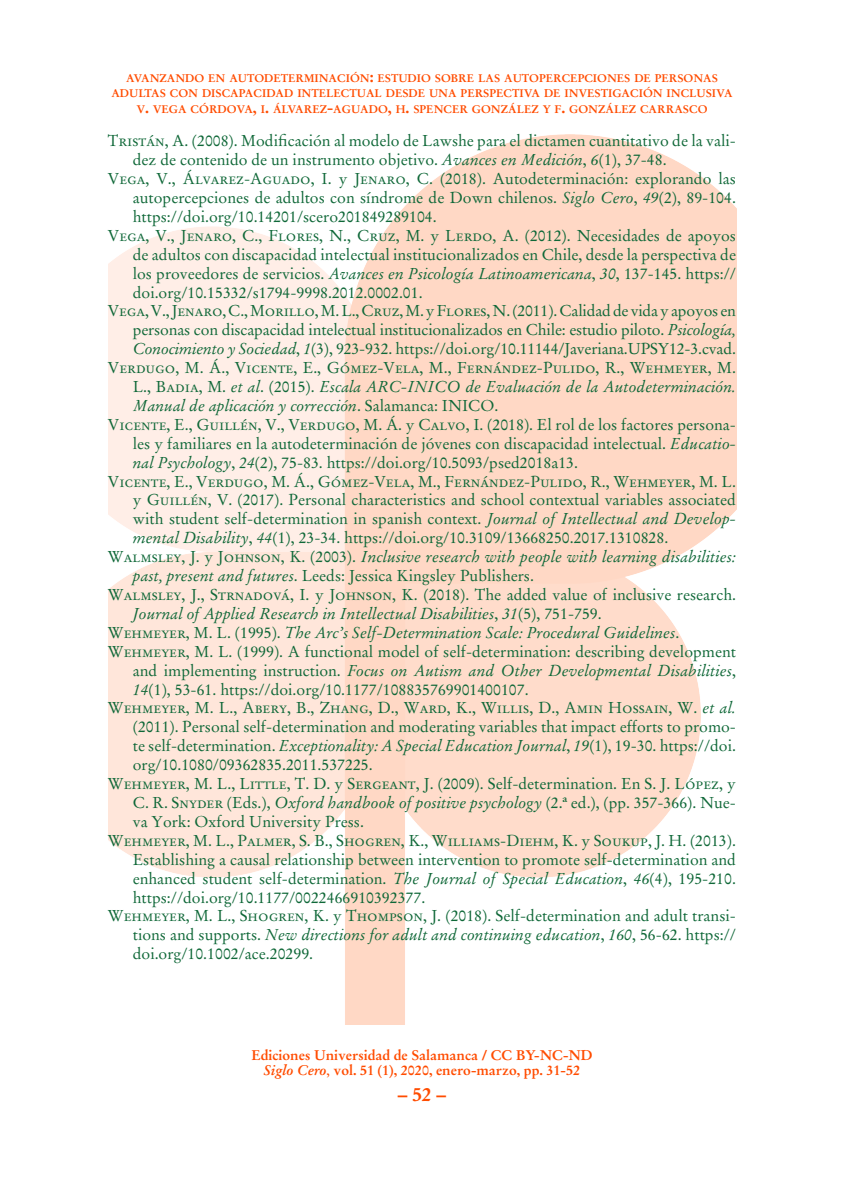
<style>
.page{position:relative;width:844px;height:1191px;background:#fff}
.page>*{position:absolute;margin:0;border:0;box-sizing:border-box;transform-origin:0 0}
.t1{font:700 19.25px "Stempel Garamond";color:#ff4c00}
.TEX_bibliografía{font:15.75px/18.9px "Stempel Garamond";color:#0f6838;text-align:justify}
.TEX_bibliografía-2{font:italic 15.75px/18.9px "Stempel Garamond";color:#0f6838;text-align:justify}
.t2{font:700 14px "Stempel Garamond";color:#ff4c00}
.t3{font:700 11.03px/15.8px "Stempel Garamond";color:#ff4c00;text-align:center}
.s1{font-size:15.75px}
.s2{font-family:"Stempel Garamond Roman SC"}
.s3{font-style:italic}
.s4{font-family:"Stempel Garamond Roman SC";font-style:normal}
.s5{font-style:normal}
.s6{font-weight:400}
</style>
<div class="page">
<p class="t3" style="left:111px;top:70px;width:622px">AVANZANDO EN AUTODETERMINACIÓN<span class="s1">:</span> ESTUDIO SOBRE LAS AUTOPERCEPCIONES DE PERSONAS<br>ADULTAS CON DISCAPACIDAD INTELECTUAL DESDE UNA PERSPECTIVA DE INVESTIGACIÓN INCLUSIVA<br>V<span class="s1">.</span> VEGA CÓRDOVA<span class="s1">,</span> I<span class="s1">.</span> ÁLVAREZ<span class="s1">-</span>AGUADO<span class="s1">,</span> H<span class="s1">.</span> SPENCER GONZÁLEZ Y F<span class="s1">.</span> GONZÁLEZ CARRASCO</p>
<p class="TEX_bibliografía" style="left:133px;top:131px;width:604px;text-indent:-25px"><span class="s2">Tristán</span>, A. (2008). Modificación al modelo de Lawshe para el dictamen cuantitativo de la vali&shy;dez de contenido de un instrumento objetivo. <span class="s3">Avances en Medición</span>, <span class="s3">6</span>(1), 37-48.</p>
<p class="TEX_bibliografía" style="left:133px;top:169px;width:604px;text-indent:-25px"><span class="s2">Vega, V., Álvarez-Aguado, I.</span> y <span class="s2">Jenaro</span>, C. (2018). Autodeterminación: explorando las autopercepciones de adultos con síndrome de Down chilenos. <span class="s3">Siglo Cero</span>, <span class="s3">49</span>(2), 89-104. https://doi.org/10.14201/scero201849289104.</p>
<p class="TEX_bibliografía" style="left:133px;top:226px;width:604px;text-indent:-25px"><span class="s2">Vega, V., Jenaro, C., Flores, N., Cruz, M.</span> y <span class="s2">Lerdo</span>, A. (2012). Necesidades de apoyos de adultos con discapacidad intelectual institucionalizados en Chile, desde la perspectiva de los proveedores de servicios. <span class="s3">Avances en Psicología Latinoamericana</span>, <span class="s3">30</span>, 137-145. https:// doi.org/10.15332/s1794-9998.2012.0002.01.</p>
<p class="TEX_bibliografía" style="left:133px;top:302px;width:604px;text-indent:-25px"><span class="s2">Vega, V., Jenaro, C., Morillo, M. L., Cruz, M</span>. y <span class="s2">Flores</span>, N. (2011). Calidad de vida y apoyos en personas con discapacidad intelectual institucionalizados en Chile: estudio piloto. <span class="s3">Psicología, Conocimiento y Sociedad</span>, <span class="s3">1</span>(3), 923-932. https://doi.org/10.11144/Javeriana.UPSY12-3.cvad.</p>
<p class="TEX_bibliografía-2" style="left:133px;top:358px;width:604px;text-indent:-25px"><span class="s4">Verdugo, M. Á., Vicente, E., Gómez-Vela, M., Fernández-Pulido, R., Wehmeyer, M.<br>L., Badia, M</span><span class="s5">.</span> et al<span class="s5">. (2015).</span> Escala ARC-INICO de Evaluación de la Autodeterminación.<br>Manual de aplicación y corrección<span class="s5">. Salamanca: INICO.</span></p>
<p class="TEX_bibliografía" style="left:133px;top:415px;width:604px;text-indent:-25px"><span class="s2">Vicente, E., Guillén, V., Verdugo, M. Á.</span> y <span class="s2">Calvo</span>, I. (2018). El rol de los factores persona&shy;les y familiares en la autodeterminación de jóvenes con discapacidad intelectual. <span class="s3">Educatio&shy;nal Psychology</span>, <span class="s3">24</span>(2), 75-83. https://doi.org/10.5093/psed2018a13.</p>
<p class="TEX_bibliografía" style="left:133px;top:472px;width:604px;text-indent:-25px"><span class="s2">Vicente, E., Verdugo, M. Á., Gómez-Vela, M., Fernández-Pulido, R., Wehmeyer, M. L. </span>y <span class="s2">Guillén</span>, V. (2017). Personal characteristics and school contextual variables associated with student self-determination in spanish context. <span class="s3">Journal of Intellectual and Develop&shy;mental Disability</span>, <span class="s3">44</span>(1), 23-34. https://doi.org/10.3109/13668250.2017.1310828.</p>
<p class="TEX_bibliografía-2" style="left:133px;top:547px;width:604px;text-indent:-25px"><span class="s4">Walmsley</span><span class="s5">, J. y</span> <span class="s4">Johnson</span><span class="s5">, K. (2003).</span> Inclusive research with people with learning disabilities: past, present and futures<span class="s5">. Leeds: Jessica Kingsley Publishers.</span></p>
<p class="TEX_bibliografía" style="left:133px;top:585px;width:604px;text-indent:-25px"><span class="s2">Walmsley, J., Strnadová, I.</span> y <span class="s2">Johnson</span>, K. (2018). The added value of inclusive research.<br><span class="s3">Journal of Applied Research in Intellectual Disabilities</span>, <span class="s3">31</span>(5), 751-759.</p>
<p class="TEX_bibliografía-2" style="left:108px;top:623px;width:572px"><span class="s4">Wehmeyer</span><span class="s5">, M. L. (1995).</span> The Arc’s Self-Determination Scale: Procedural Guidelines<span class="s5">.</span></p>
<p class="TEX_bibliografía" style="left:133px;top:642px;width:604px;text-indent:-25px"><span class="s2">Wehmeyer</span>, M. L. (1999). A functional model of self-determination: describing development and implementing instruction. <span class="s3">Focus on Autism and Other Developmental Disabilities</span>, <span class="s3">14</span>(1), 53-61. https://doi.org/10.1177/108835769901400107.</p>
<p class="TEX_bibliografía" style="left:133px;top:698px;width:604px;text-indent:-25px"><span class="s2">Wehmeyer, M. L., Abery, B., Zhang, D., Ward, K., Willis, D., Amin Hossain, W</span>. <span class="s3">et al. </span>(2011). Personal self-determination and moderating variables that impact efforts to promo&shy;te self-determination. <span class="s3">Exceptionality: A Special Education Journal</span>, <span class="s3">19</span>(1), 19-30. https://doi. org/10.1080/09362835.2011.537225.</p>
<p class="TEX_bibliografía" style="left:133px;top:774px;width:604px;text-indent:-25px"><span class="s2">Wehmeyer, M. L., Little, T. D.</span> y <span class="s2">Sergeant</span>, J. (2009). Self-determination. En S. J. <span class="s2">López</span>, y C. R. <span class="s2">Snyder</span> (Eds.), <span class="s3">Oxford handbook of positive psychology</span> (2.ª ed.), (pp. 357-366). Nue&shy;va York: Oxford University Press.</p>
<p class="TEX_bibliografía" style="left:133px;top:831px;width:604px;text-indent:-25px"><span class="s2">Wehmeyer, M. L., Palmer, S. B., Shogren, K., Williams-Diehm, K</span>. y <span class="s2">Soukup</span>, J. H. (2013).<br>Establishing a causal relationship between intervention to promote self-determination and enhanced student self-determination. <span class="s3">The Journal of Special Education</span>, <span class="s3">46</span>(4), 195-210. https://doi.org/10.1177/0022466910392377.</p>
<p class="TEX_bibliografía" style="left:133px;top:906px;width:604px;text-indent:-25px"><span class="s2">Wehmeyer, M. L., Shogren, K.</span> y <span class="s2">Thompson</span>, J. (2018). Self-determination and adult transi&shy;tions and supports. <span class="s3">New directions for adult and continuing education</span>, <span class="s3">160</span>, 56-62. https:// doi.org/10.1002/ace.20299.</p>
<p class="t2" style="left:251px;top:1046px;width:342px">Ediciones Universidad de Salamanca / CC BY-NC-ND</p>
<p class="t2" style="left:264px;top:1062px;width:317px"><span class="s3">Siglo Cero</span><span class="s6">,</span> vol. 51 (1), 2020, enero-marzo, pp. 31-52</p>
<p class="t1" style="left:398px;top:1082px;width:50px">– 52 –</p>
</div>
